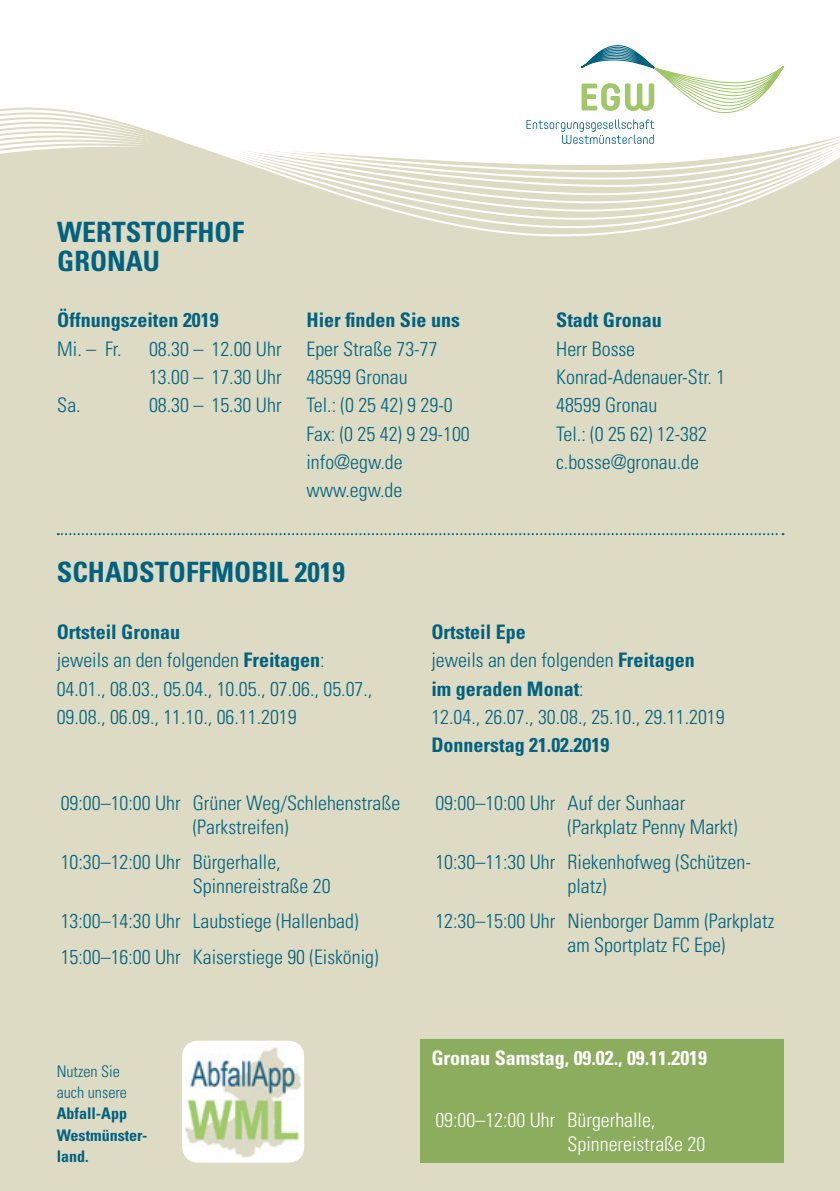
<style>
.page{position:relative;width:840px;height:1191px;background:#fff}
.page>*{position:absolute;margin:0;border:0;box-sizing:border-box;transform-origin:0 0}
.t1{font:700 condensed 28px/28.4px "Univers";color:#00627f}
.t2{font:300 condensed 20px/28.4px "Univers";color:#00627f}
.t3{font:700 condensed 20px "Univers";color:#00627f}
.t4{font:300 condensed 20px/24px "Univers";color:#fff}
.t5{font:700 condensed 20px "Univers";color:#fff}
.t6{font:700 condensed 16px/21.2px "Univers";color:#00627f}
.t7{font:300 condensed 16px/21.2px "Univers";color:#00627f}
.s1{font-weight:700}
</style>
<div class="page">
<div style="left:0;top:208px;width:839px;height:983px;background:#dddbc3"></div>
<svg style="left:179px;top:208px;width:660px;height:38px"></svg>
<svg style="left:0;top:45px;width:839px;height:163px"></svg>
<img style="left:183px;top:1042px;width:119px;height:119px">
<div style="left:182px;top:1040px;width:122px;height:122px;border:3px solid #fff;border-radius:14px"></div>
<svg style="left:58px;top:533px;width:725px;height:2px"></svg>
<div style="left:420px;top:1039px;width:363px;height:123px;background:#8cad5d"></div>
<h1 class="t1" style="left:57px;top:218px;width:188px">WERTSTOFFHOF<br>GRONAU</h1>
<p class="t3" style="left:57px;top:308px;width:163px">Öffnungszeiten 2019</p>
<p class="t2" style="left:57px;top:334px;width:66px">Mi. – Fr.</p>
<p class="t2" style="left:149px;top:334px;width:134px">08.30 – 12.00 Uhr<br>13.00 – 17.30 Uhr</p>
<p class="t2" style="left:57px;top:391px;width:25px">Sa.</p>
<p class="t2" style="left:149px;top:391px;width:134px">08.30 – 15.30 Uhr</p>
<p class="t3" style="left:306px;top:308px;width:155px">Hier finden Sie uns</p>
<p class="t2" style="left:306px;top:334px;width:165px">Eper Straße 73-77<br>48599 Gronau<br>Tel.: (0 25 42) 9 29-0<br>Fax: (0 25 42) 9 29-100 info@egw.de www.egw.de</p>
<h1 class="t1" style="left:57px;top:558px;width:289px">SCHADSTOFFMOBIL 2019</h1>
<p class="t3" style="left:556px;top:308px;width:107px">Stadt Gronau</p>
<p class="t2" style="left:556px;top:334px;width:170px">Herr Bosse<br>Konrad-Adenauer-Str. 1<br>48599 Gronau<br>Tel.: (0 25 62) 12-382 c.bosse@gronau.de</p>
<p class="t2" style="left:57px;top:618px;width:317px"><span class="s1">Ortsteil Gronau<br></span>jeweils an den folgenden <span class="s1">Freitagen</span>:<br>04.01., 08.03., 05.04., 10.05., 07.06., 05.07., 09.08., 06.09., 11.10., 06.11.2019</p>
<p class="t2" style="left:431px;top:618px;width:295px"><span class="s1">Ortsteil Epe<br></span>jeweils an den folgenden <span class="s1">Freitagen<br>im geraden Monat</span>:<br>12.04., 26.07., 30.08., 25.10., 29.11.2019</p>
<p class="t3" style="left:431px;top:733px;width:179px">Donnerstag 21.02.2019</p>
<p class="t2" style="left:193px;top:790px;width:209px;line-height:24px;text-indent:-132px">09:00–10:00 Uhr Grüner Weg/Schlehenstraße (Parkstreifen)</p>
<p class="t2" style="left:193px;top:850px;width:139px;line-height:24px;text-indent:-132px">10:30–12:00 Uhr Bürgerhalle,<br>Spinnereistraße 20</p>
<p class="t2" style="left:61px;top:903px;width:319px;line-height:35.4px">13:00–14:30 Uhr Laubstiege (Hallenbad)<br>15:00–16:00 Uhr Kaiserstiege 90 (Eiskönig)</p>
<p class="t2" style="left:567px;top:790px;width:171px;line-height:24px;text-indent:-132px">09:00–10:00 Uhr Auf der Sunhaar (Parkplatz Penny Markt)</p>
<p class="t2" style="left:567px;top:850px;width:185px;line-height:24px;text-indent:-132px">10:30–11:30 Uhr Riekenhofweg (Schützen&shy;platz)</p>
<p class="t2" style="left:567px;top:909px;width:208px;line-height:24px;text-indent:-132px">12:30–15:00 Uhr Nienborger Damm (Parkplatz am Sportplatz FC Epe)</p>
<p class="t7" style="left:57px;top:1060px;width:72px">Nutzen Sie auch unsere</p>
<p class="t6" style="left:57px;top:1103px;width:92px">Abfall-App<br>Westmünster&shy;land.</p>
<p class="t5" style="left:431px;top:1045px;width:277px">Gronau Samstag, 09.02., 09.11.2019</p>
<p class="t4" style="left:567px;top:1108px;width:139px;text-indent:-132px">09:00–12:00 Uhr Bürgerhalle,<br>Spinnereistraße 20</p>
</div>
